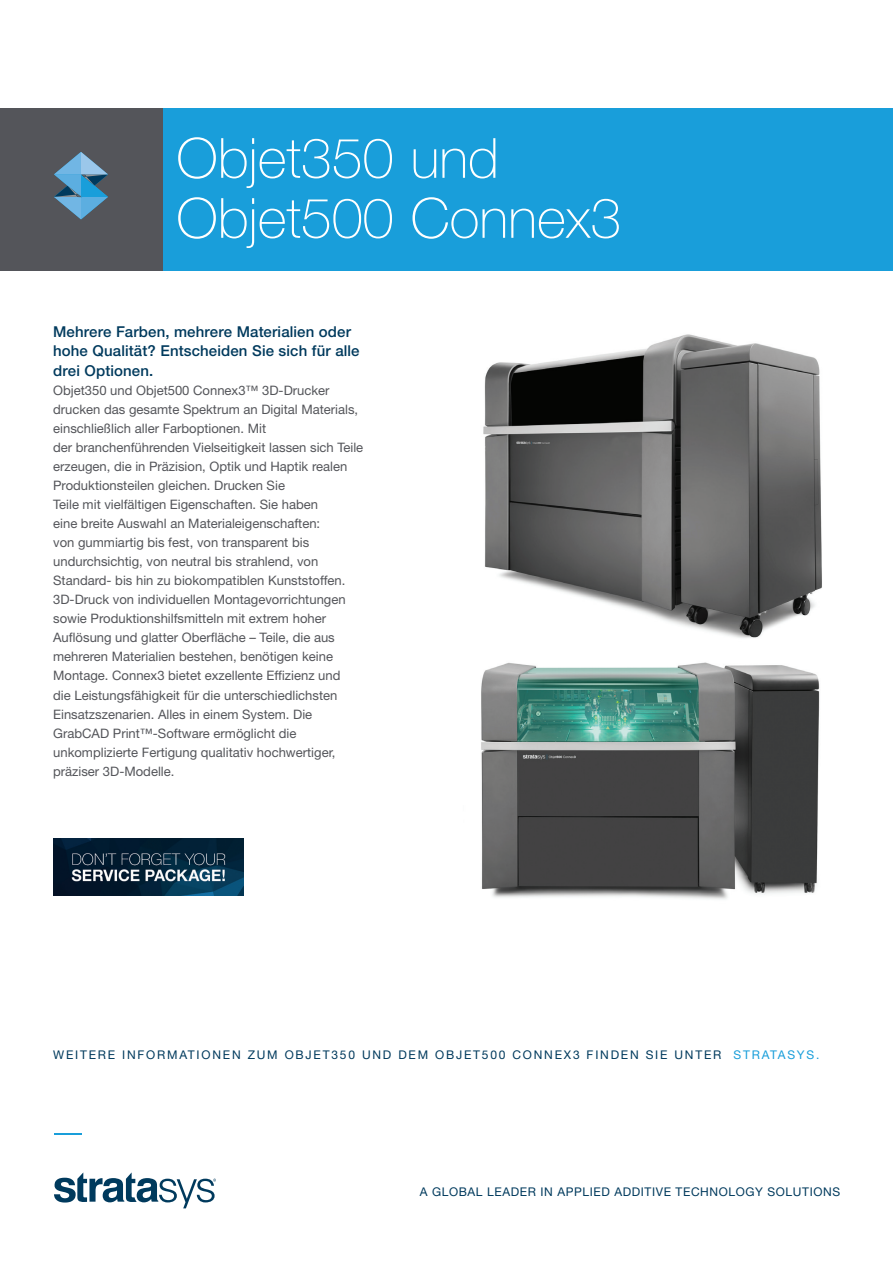
<style>
.page{position:relative;width:893px;height:1263px;background:#fff}
.page>*{position:absolute;margin:0;border:0;box-sizing:border-box;transform-origin:0 0}
.t1{font:100 55.5px/60px "Helvetica Neue LT Std";color:#fff}
.t2{font:500 15px/19.5px "Helvetica Neue LT Std";letter-spacing:.01em;color:#003a5d}
.t3{font:13.05px/19px "Helvetica Neue LT Std";color:#54555a}
.t4{font:12px "Helvetica Neue LT Std";letter-spacing:.15em;color:#003a5d}
.t5{font:12px "Helvetica Neue LT Std";letter-spacing:.05em;color:#003a5d}
.s1{color:#199eda}
</style>
<div class="page">
<div style="left:144px;top:108px;width:749px;height:162px;background:#199eda"></div>
<div style="left:0;top:108px;width:162px;height:162px;background:#54555a"></div>
<svg style="left:54px;top:152px;width:54px;height:67px"></svg>
<svg style="left:54px;top:1172px;width:162px;height:36px"></svg>
<svg style="left:54px;top:1134px;width:27px;height:1px"></svg>
<img style="left:483px;top:334px;width:339px;height:304px">
<img style="left:481px;top:662px;width:339px;height:238px">
<img style="left:53px;top:839px;width:190px;height:57px">
<h1 class="t1" style="left:176px;top:128px;width:446px">Objet350 und<br>Objet500 Connex3</h1>
<p class="t2" style="left:53px;top:321px;width:308px">Mehrere Farben, mehrere Materialien oder hohe Qualität? Entscheiden Sie sich für alle drei Optionen.</p>
<p class="t3" style="left:53px;top:380px;width:312px">Objet350 und Objet500 Connex3™ 3D-Drucker drucken das gesamte Spektrum an Digital Materials, einschließlich aller Farboptionen. Mit<br>der branchenführenden Vielseitigkeit lassen sich Teile erzeugen, die in Präzision, Optik und Haptik realen Produktionsteilen gleichen. Drucken Sie<br>Teile mit vielfältigen Eigenschaften. Sie haben<br>eine breite Auswahl an Materialeigenschaften:<br>von gummiartig bis fest, von transparent bis undurchsichtig, von neutral bis strahlend, von Standard- bis hin zu biokompatiblen Kunststoffen.<br>3D-Druck von individuellen Montagevorrichtungen sowie Produktionshilfsmitteln mit extrem hoher Auflösung und glatter Oberfläche – Teile, die aus mehreren Materialien bestehen, benötigen keine Montage. Connex3 bietet exzellente Effizienz und<br>die Leistungsfähigkeit für die unterschiedlichsten Einsatzszenarien. Alles in einem System. Die GrabCAD Print™-Software ermöglicht die unkomplizierte Fertigung qualitativ hochwertiger, präziser 3D-Modelle.</p>
<p class="t4" style="left:53px;top:1048px;width:768px">WEITERE INFORMATIONEN ZUM OBJET350 UND DEM OBJET500 CONNEX3 FINDEN SIE UNTER <span class="s1">STRATASYS.</span></p>
<p class="t5" style="left:420px;top:1184px;width:422px">A GLOBAL LEADER IN APPLIED ADDITIVE TECHNOLOGY SOLUTIONS</p>
</div>
